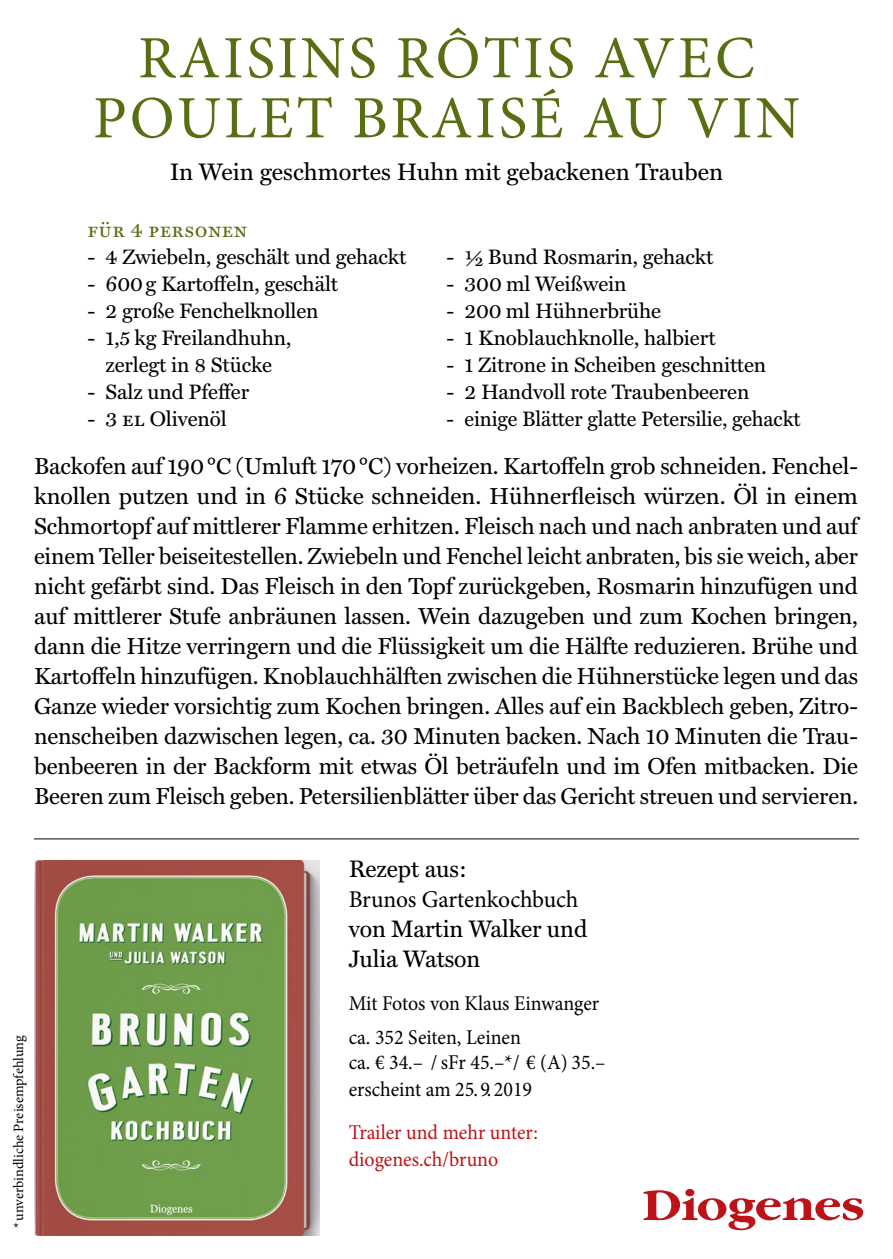
<style>
.page{position:relative;width:893px;height:1259px;background:#fff}
.page>*{position:absolute;margin:0;border:0;box-sizing:border-box;transform-origin:0 0}
.t1{font:60px/60px "Minion Pro";letter-spacing:.05em;color:#576f12;text-align:center}
.t2{font:24px/30px "Miller Text";letter-spacing:-.005em;color:#000}
.t3{font:24px "Minion Pro";letter-spacing:-.005em;color:#000}
.t4{font:23.4px/30px "Miller Text";letter-spacing:-.005em;color:#000;text-align:justify}
.t5{font:21px/27px "Miller Text";letter-spacing:-.005em;color:#000;text-align:center}
.t6{font:21px/33.9px "Minion Pro";color:#000;scale:.95 1}
.t7{font:21px/27px "Minion Pro";color:#bd1218;scale:.95 1}
.t8{font:21px "Miller Text Roman SC";letter-spacing:.02em;color:#576f12}
.t9{font:14.4px "Minion Pro";letter-spacing:-.005em;color:#000}
.s1{font-family:"Miller Text Roman SC"}
</style>
<div class="page">
<hr style="left:34px;top:838px;width:825px;height:1px;background:#000">
<svg style="left:643px;top:1189px;width:220px;height:41px"></svg>
<img style="left:34px;top:860px;width:285px;height:375px">
<h1 class="t1" style="left:93px;top:28px;width:708px">RAISINS RÔTIS AVEC<br>POULET BRAISÉ AU VIN</h1>
<p class="t2" style="left:170px;top:157px;width:555px">In Wein geschmortes Huhn mit gebackenen Trauben</p>
<p class="t8" style="left:88px;top:218px;width:161px">für 4 personen</p>
<p class="t5" style="left:88px;top:244px;width:320px">- 4 Zwiebeln, geschält und gehackt</p>
<p class="t5" style="left:88px;top:271px;width:252px">- 600g Kartoffeln, geschält</p>
<p class="t5" style="left:88px;top:298px;width:233px">- 2 große Fenchelknollen</p>
<p class="t5" style="left:88px;top:325px;width:205px">- 1,5 kg Freilandhuhn, zerlegt in 8 Stücke</p>
<p class="t5" style="left:88px;top:379px;width:163px">- Salz und Pfeffer</p>
<p class="t5" style="left:88px;top:406px;width:141px">- 3 <span class="s1">el</span> Olivenöl</p>
<p class="t5" style="left:446px;top:243px;width:268px">- ∏ Bund Rosmarin, gehackt</p>
<p class="t5" style="left:446px;top:270px;width:182px">- 300 ml Weißwein</p>
<p class="t5" style="left:446px;top:297px;width:216px">- 200 ml Hühnerbrühe</p>
<p class="t5" style="left:446px;top:324px;width:271px">- 1 Knoblauchknolle, halbiert</p>
<p class="t5" style="left:446px;top:351px;width:321px">- 1 Zitrone in Scheiben geschnitten</p>
<p class="t5" style="left:446px;top:378px;width:304px">- 2 Handvoll rote Traubenbeeren</p>
<p class="t5" style="left:446px;top:405px;width:356px">- einige Blätter glatte Petersilie, gehackt</p>
<p class="t4" style="left:34px;top:452px;width:826px">Backofen auf 190°C (Umluft 170°C) vorheizen. Kartoffeln grob schneiden. Fenchel&shy;knollen putzen und in 6 Stücke schneiden. Hühnerfleisch würzen. Öl in einem Schmortopf auf mittlerer Flamme erhitzen. Fleisch nach und nach anbraten und auf einem Teller beiseitestellen. Zwiebeln und Fenchel leicht anbraten, bis sie weich, aber nicht gefärbt sind. Das Fleisch in den Topf zurückgeben, Rosmarin hinzufügen und auf mittlerer Stufe anbräunen lassen. Wein dazugeben und zum Kochen bringen, dann die Hitze verringern und die Flüssigkeit um die Hälfte reduzieren. Brühe und Kartoffeln hinzufügen. Knoblauchhälften zwischen die Hühnerstücke legen und das Ganze wieder vorsichtig zum Kochen bringen. Alles auf ein Backblech geben, Zitro&shy;nenscheiben dazwischen legen, ca. 30 Minuten backen. Nach 10 Minuten die Trau&shy;benbeeren in der Backform mit etwas Öl beträufeln und im Ofen mitbacken. Die Beeren zum Fleisch geben. Petersilienblätter über das Gericht streuen und servieren.</p>
<p class="t9" style="left:9px;top:1228px;width:194px;rotate:-90deg">*unverbindliche Preisempfehlung</p>
<p class="t2" style="left:349px;top:854px;width:120px">Rezept aus:</p>
<p class="t3" style="left:349px;top:883px;width:231px">Brunos Gartenkochbuch</p>
<p class="t2" style="left:349px;top:914px;width:240px">von Martin Walker und<br>Julia Watson</p>
<p class="t6" style="left:349px;top:986px;width:265px">Mit Fotos von Klaus Einwanger ca. 352 Seiten, Leinen</p>
<p class="t6" style="left:349px;top:1049px;width:272px;line-height:27px">ca. € 34.– / sFr 45.–*/ € (A) 35.– erscheint am 25. 9. 2019</p>
<p class="t7" style="left:349px;top:1118px;width:201px">Trailer und mehr unter: diogenes.ch/bruno</p>
</div>
